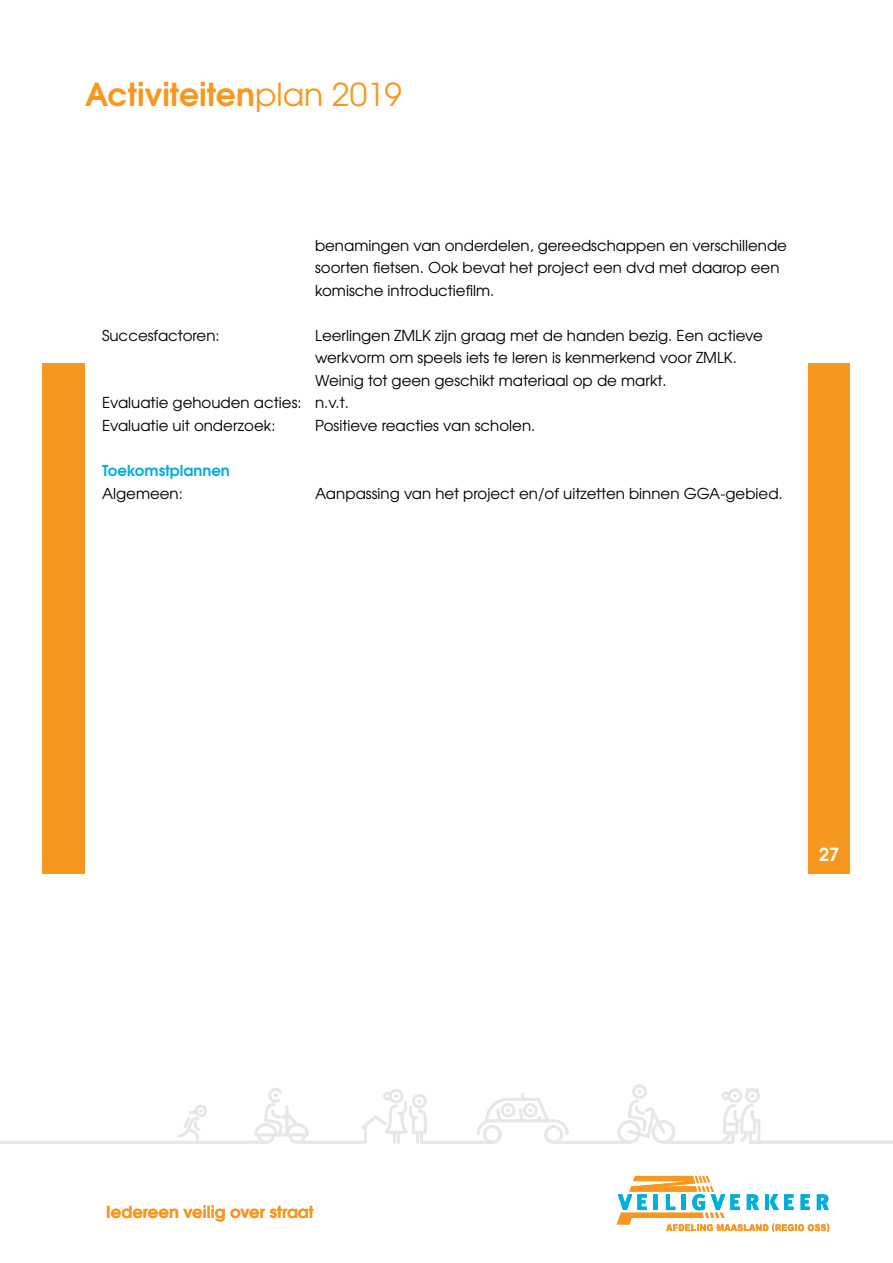
<style>
.page{position:relative;width:893px;height:1263px;background:#fff}
.page>*{position:absolute;margin:0;border:0;box-sizing:border-box;transform-origin:0 0}
.t1{font:700 31.5px "Te X Gyre Adventor";color:#f8971d}
.t2{font:700 18px "Te X Gyre Adventor";color:#fff}
.t3{font:700 16.5px "Te X Gyre Adventor";color:#f8971d}
.t4{font:15px/22.5px "Te X Gyre Adventor";color:#000}
.t5{font:700 15px "Te X Gyre Adventor";color:#00afdb}
.s1{font-weight:400}
</style>
<div class="page">
<div style="left:43px;top:363px;width:807px;height:510px;background:#f8971d"></div>
<div style="left:85px;top:361px;width:723px;height:524px;background:#fff"></div>
<svg style="left:617px;top:1176px;width:212px;height:56px"></svg>
<hr style="left:0;top:1141px;width:267px;height:3px;background:#e6e7e8">
<svg style="left:177px;top:1084px;width:716px;height:60px"></svg>
<h1 class="t1" style="left:85px;top:68px;width:318px">Activiteiten<span class="s1">plan 2019</span></h1>
<p class="t4" style="left:315px;top:233px;width:473px">benamingen van onderdelen, gereedschappen en verschillende soorten fietsen. Ook bevat het project een dvd met daarop een komische introductiefilm.</p>
<p class="t4" style="left:102px;top:323px;width:119px">Succesfactoren:</p>
<p class="t4" style="left:315px;top:323px;width:449px">Leerlingen ZMLK zijn graag met de handen bezig. Een actieve</p>
<p class="t4" style="left:315px;top:346px;width:423px">werkvorm om speels iets te leren is kenmerkend voor ZMLK.</p>
<p class="t4" style="left:315px;top:368px;width:353px">Weinig tot geen geschikt materiaal op de markt.</p>
<p class="t4" style="left:102px;top:391px;width:248px">Evaluatie gehouden acties: n.v.t.</p>
<p class="t4" style="left:102px;top:413px;width:175px">Evaluatie uit onderzoek:</p>
<p class="t4" style="left:315px;top:413px;width:222px">Positieve reacties van scholen.</p>
<p class="t5" style="left:102px;top:457px;width:129px">Toekomstplannen</p>
<p class="t4" style="left:102px;top:481px;width:82px">Algemeen:</p>
<p class="t4" style="left:315px;top:481px;width:469px">Aanpassing van het project en/of uitzetten binnen GGA-gebied.</p>
<p class="t3" style="left:106px;top:1197px;width:209px">Iedereen veilig over straat</p>
<p class="t2" style="left:819px;top:839px;width:22px">27</p>
</div>
